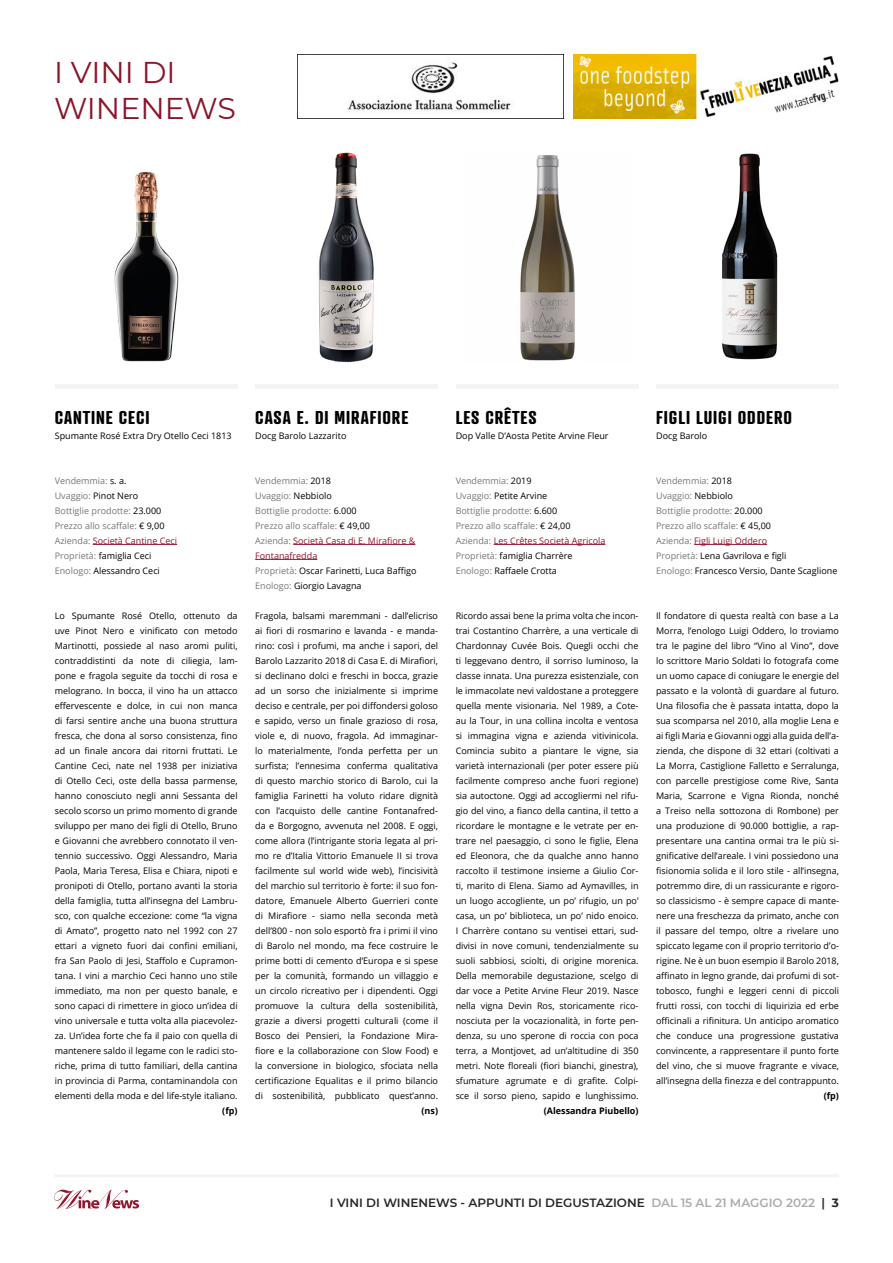
<style>
.page{position:relative;width:893px;height:1263px;background:#fff}
.page>*{position:absolute;margin:0;border:0;box-sizing:border-box;transform-origin:0 0}
.t1{font:30px/36px "Montserrat";color:#8a162b}
.t2{font:700 18px "Atrament";letter-spacing:.05em;color:#000}
.t3{font:600 12px "Montserrat";color:#282828}
.t4{font:9px/15px "Open Sans";color:#000;text-align:justify}
.t5{font:9px/15px "Open Sans";color:#777}
.t6{font:700 9px "Open Sans";color:#000}
.s1{color:#000}
.s2{color:#90172d}
.s3{color:#aaabaa}
.s4{font-weight:700}
</style>
<div class="page">
<img style="left:573px;top:55px;width:266px;height:64px">
<img style="left:298px;top:62px;width:265px;height:57px">
<svg style="left:54px;top:1189px;width:85px;height:20px"></svg>
<hr style="left:54px;top:1174px;width:785px;height:3px;background:#f5f4f4">
<div style="left:55px;top:384px;width:183px;height:5px;background:#f5f4f4"></div>
<hr style="left:93px;top:544px;width:84px;height:1px;background:#90172d">
<div style="left:255px;top:384px;width:183px;height:5px;background:#f5f4f4"></div>
<hr style="left:293px;top:544px;width:122px;height:1px;background:#90172d">
<hr style="left:255px;top:559px;width:62px;height:1px;background:#90172d">
<img style="left:318px;top:152px;width:56px;height:211px">
<div style="left:456px;top:384px;width:182px;height:5px;background:#f5f4f4"></div>
<hr style="left:494px;top:544px;width:111px;height:1px;background:#90172d">
<img style="left:520px;top:155px;width:55px;height:206px">
<div style="left:656px;top:384px;width:183px;height:5px;background:#f5f4f4"></div>
<hr style="left:694px;top:544px;width:73px;height:1px;background:#90172d">
<img style="left:114px;top:171px;width:65px;height:191px">
<img style="left:722px;top:153px;width:56px;height:207px">
<h1 class="t1" style="left:54px;top:54px;width:183px">I VINI DI<br>WINENEWS</h1>
<h2 class="t2" style="left:55px;top:406px;width:96px">CANTINE CECI</h2>
<p class="t4" style="left:55px;top:428px;width:178px">Spumante Rosé Extra Dry Otello Ceci 1813</p>
<p class="t5" style="left:55px;top:473px;width:124px">Vendemmia: <span class="s1">s. a.<br></span>Uvaggio: <span class="s1">Pinot Nero<br></span>Bottiglie prodotte: <span class="s1">23.000<br></span>Prezzo allo scaffale: <span class="s1">€ 9,00<br></span>Azienda: <span class="s2">Società Cantine Ceci<br></span>Proprietà: <span class="s1">famiglia Ceci<br></span>Enologo: <span class="s1">Alessandro Ceci</span></p>
<p class="t4" style="left:55px;top:608px;width:184px">Lo Spumante Rosé Otello, ottenuto da uve Pinot Nero e vinificato con metodo Martinotti, possiede al naso aromi puliti, contraddistinti da note di ciliegia, lam&shy;pone e fragola seguite da tocchi di rosa e melograno. In bocca, il vino ha un attacco effervescente e dolce, in cui non manca di farsi sentire anche una buona struttura fresca, che dona al sorso consistenza, fino ad un finale ancora dai ritorni fruttati. Le Cantine Ceci, nate nel 1938 per iniziativa di Otello Ceci, oste della bassa parmense, hanno conosciuto negli anni Sessanta del secolo scorso un primo momento di grande sviluppo per mano dei figli di Otello, Bruno e Giovanni che avrebbero connotato il ven&shy;tennio successivo. Oggi Alessandro, Maria Paola, Maria Teresa, Elisa e Chiara, nipoti e pronipoti di Otello, portano avanti la storia della famiglia, tutta all’insegna del Lambru&shy;sco, con qualche eccezione: come “la vigna di Amato”, progetto nato nel 1992 con 27 ettari a vigneto fuori dai confini emiliani, fra San Paolo di Jesi, Staffolo e Cupramon&shy;tana. I vini a marchio Ceci hanno uno stile immediato, ma non per questo banale, e sono capaci di rimettere in gioco un’idea di vino universale e tutta volta alla piacevolez&shy;za. Un’idea forte che fa il paio con quella di mantenere saldo il legame con le radici sto&shy;riche, prima di tutto familiari, della cantina in provincia di Parma, contaminandola con elementi della moda e del life-style italiano.</p>
<p class="t6" style="left:222px;top:1104px;width:17px">(fp)</p>
<h2 class="t2" style="left:255px;top:406px;width:155px">CASA E. DI MIRAFIORE</h2>
<p class="t4" style="left:255px;top:428px;width:93px">Docg Barolo Lazzarito</p>
<p class="t5" style="left:255px;top:473px;width:163px">Vendemmia: <span class="s1">2018<br></span>Uvaggio: <span class="s1">Nebbiolo<br></span>Bottiglie prodotte: <span class="s1">6.000<br></span>Prezzo allo scaffale: <span class="s1">€ 49,00<br></span>Azienda: <span class="s2">Società Casa di E. Mirafiore &amp;<br>Fontanafredda<br></span>Proprietà: <span class="s1">Oscar Farinetti, Luca Baffigo<br></span>Enologo: <span class="s1">Giorgio Lavagna</span></p>
<p class="t4" style="left:255px;top:608px;width:184px">Fragola, balsami maremmani - dall’elicriso ai fiori di rosmarino e lavanda - e manda&shy;rino: così i profumi, ma anche i sapori, del Barolo Lazzarito 2018 di Casa E. di Mirafiori, si declinano dolci e freschi in bocca, grazie ad un sorso che inizialmente si imprime deciso e centrale, per poi diffondersi goloso e sapido, verso un finale grazioso di rosa, viole e, di nuovo, fragola. Ad immaginar&shy;lo materialmente, l’onda perfetta per un surfista; l’ennesima conferma qualitativa di questo marchio storico di Barolo, cui la famiglia Farinetti ha voluto ridare dignità con l’acquisto delle cantine Fontanafred&shy;da e Borgogno, avvenuta nel 2008. E oggi, come allora (l’intrigante storia legata al pri&shy;mo re d’Italia Vittorio Emanuele II si trova facilmente sul world wide web), l’incisività del marchio sul territorio è forte: il suo fon&shy;datore, Emanuele Alberto Guerrieri conte di Mirafiore - siamo nella seconda metà dell’800 - non solo esportò fra i primi il vino di Barolo nel mondo, ma fece costruire le prime botti di cemento d’Europa e si spese per la comunità, formando un villaggio e un circolo ricreativo per i dipendenti. Oggi promuove la cultura della sostenibilità, grazie a diversi progetti culturali (come il Bosco dei Pensieri, la Fondazione Mira&shy;fiore e la collaborazione con Slow Food) e la conversione in biologico, sfociata nella certificazione Equalitas e il primo bilancio di sostenibilità, pubblicato quest’anno.</p>
<p class="t6" style="left:422px;top:1104px;width:18px">(ns)</p>
<h2 class="t2" style="left:456px;top:406px;width:82px">LES CRÊTES</h2>
<p class="t4" style="left:456px;top:428px;width:154px">Dop Valle D’Aosta Petite Arvine Fleur</p>
<p class="t5" style="left:456px;top:473px;width:151px">Vendemmia: <span class="s1">2019<br></span>Uvaggio: <span class="s1">Petite Arvine<br></span>Bottiglie prodotte: <span class="s1">6.600<br></span>Prezzo allo scaffale: <span class="s1">€ 24,00<br></span>Azienda: <span class="s2">Les Crêtes Società Agricola<br></span>Proprietà: <span class="s1">famiglia Charrère<br></span>Enologo: <span class="s1">Raffaele Crotta</span></p>
<p class="t4" style="left:456px;top:608px;width:184px">Ricordo assai bene la prima volta che incon&shy;trai Costantino Charrère, a una verticale di Chardonnay Cuvée Bois. Quegli occhi che ti leggevano dentro, il sorriso luminoso, la classe innata. Una purezza esistenziale, con le immacolate nevi valdostane a proteggere quella mente visionaria. Nel 1989, a Cote&shy;au la Tour, in una collina incolta e ventosa si immagina vigna e azienda vitivinicola.<br>Comincia subito a piantare le vigne, sia varietà internazionali (per poter essere più facilmente compreso anche fuori regione) sia autoctone. Oggi ad accogliermi nel rifu&shy;gio del vino, a fianco della cantina, il tetto a ricordare le montagne e le vetrate per en&shy;trare nel paesaggio, ci sono le figlie, Elena ed Eleonora, che da qualche anno hanno raccolto il testimone insieme a Giulio Cor&shy;ti, marito di Elena. Siamo ad Aymavilles, in un luogo accogliente, un po’ rifugio, un po’ casa, un po’ biblioteca, un po’ nido enoico.<br>I Charrère contano su ventisei ettari, sud&shy;divisi in nove comuni, tendenzialmente su suoli sabbiosi, sciolti, di origine morenica.<br>Della memorabile degustazione, scelgo di dar voce a Petite Arvine Fleur 2019. Nasce nella vigna Devin Ros, storicamente rico&shy;nosciuta per la vocazionalità, in forte pen&shy;denza, su uno sperone di roccia con poca terra, a Montjovet, ad un’altitudine di 350 metri. Note floreali (fiori bianchi, ginestra), sfumature agrumate e di grafite. Colpi&shy;sce il sorso pieno, sapido e lunghissimo.</p>
<p class="t6" style="left:544px;top:1104px;width:96px">(Alessandra Piubello)</p>
<h2 class="t2" style="left:656px;top:406px;width:137px">FIGLI LUIGI ODDERO</h2>
<p class="t4" style="left:656px;top:428px;width:53px">Docg Barolo</p>
<p class="t5" style="left:656px;top:473px;width:183px">Vendemmia: <span class="s1">2018<br></span>Uvaggio: <span class="s1">Nebbiolo<br></span>Bottiglie prodotte: <span class="s1">20.000<br></span>Prezzo allo scaffale: <span class="s1">€ 45,00<br></span>Azienda: <span class="s2">Figli Luigi Oddero<br></span>Proprietà: <span class="s1">Lena Gavrilova e figli<br></span>Enologo: <span class="s1">Francesco Versio, Dante Scaglione</span></p>
<p class="t4" style="left:656px;top:608px;width:184px">Il fondatore di questa realtà con base a La Morra, l’enologo Luigi Oddero, lo troviamo tra le pagine del libro “Vino al Vino”, dove lo scrittore Mario Soldati lo fotografa come un uomo capace di coniugare le energie del passato e la volontà di guardare al futuro.<br>Una filosofia che è passata intatta, dopo la sua scomparsa nel 2010, alla moglie Lena e ai figli Maria e Giovanni oggi alla guida dell’a&shy;zienda, che dispone di 32 ettari (coltivati a La Morra, Castiglione Falletto e Serralunga, con parcelle prestigiose come Rive, Santa Maria, Scarrone e Vigna Rionda, nonché a Treiso nella sottozona di Rombone) per una produzione di 90.000 bottiglie, a rap&shy;presentare una cantina ormai tra le più si&shy;gnificative dell’areale. I vini possiedono una fisionomia solida e il loro stile - all’insegna, potremmo dire, di un rassicurante e rigoro&shy;so classicismo - è sempre capace di mante&shy;nere una freschezza da primato, anche con il passare del tempo, oltre a rivelare uno spiccato legame con il proprio territorio d’o&shy;rigine. Ne è un buon esempio il Barolo 2018, affinato in legno grande, dai profumi di sot&shy;tobosco, funghi e leggeri cenni di piccoli frutti rossi, con tocchi di liquirizia ed erbe officinali a rifinitura. Un anticipo aromatico che conduce una progressione gustativa convincente, a rappresentare il punto forte del vino, che si muove fragrante e vivace, all’insegna della finezza e del contrappunto.</p>
<p class="t6" style="left:824px;top:1089px;width:17px">(fp)</p>
<h3 class="t3" style="left:330px;top:1195px;width:511px">I VINI DI WINENEWS - APPUNTI DI DEGUSTAZIONE <span class="s3">DAL 15 AL 21 MAGGIO 2022</span> | <span class="s4">3</span></h3>
</div>
